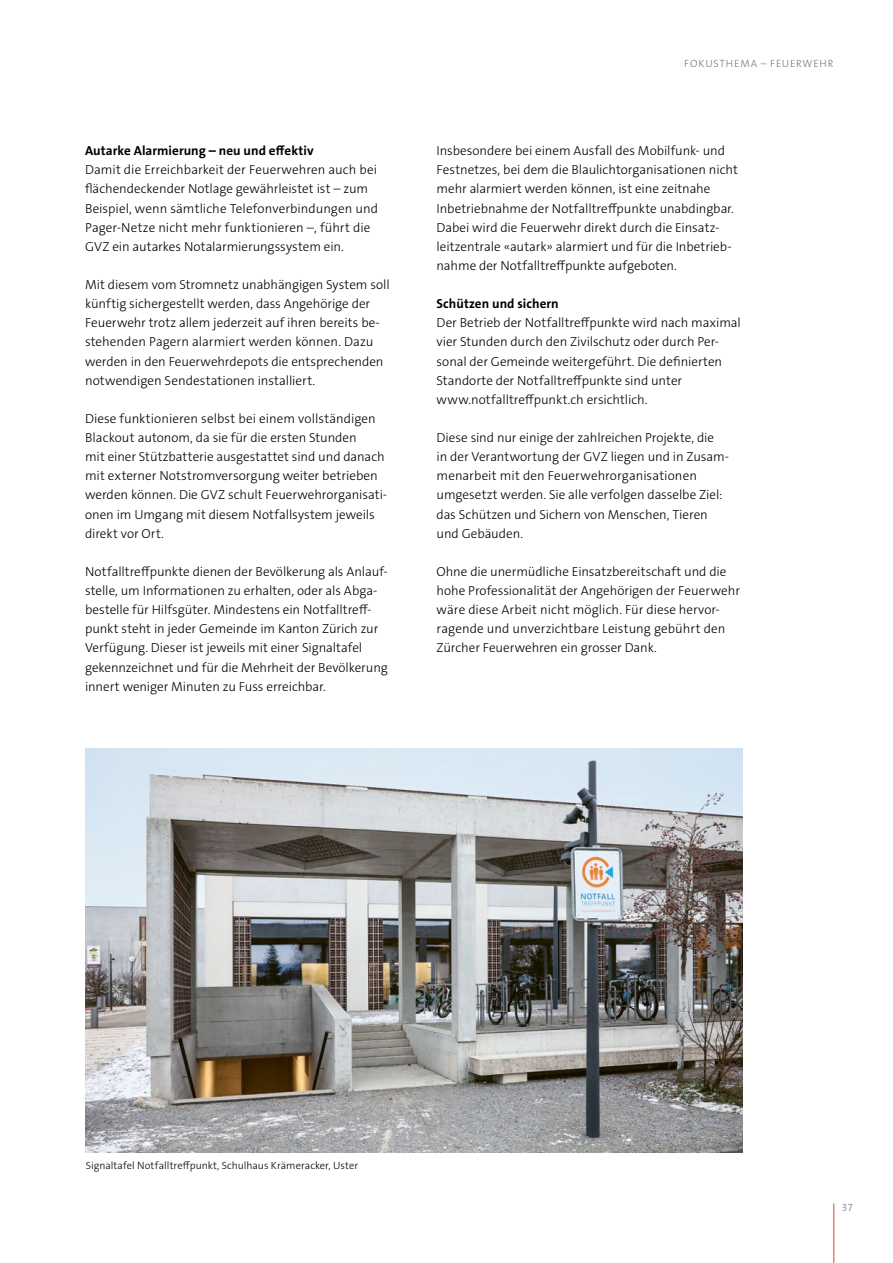
<style>
.page{position:relative;width:893px;height:1263px;background:#fff}
.page>*{position:absolute;margin:0;border:0;box-sizing:border-box;transform-origin:0 0}
.t1{font:13.2px/19px "The Sans LP3 Lig";letter-spacing:-.005em;color:#000}
.t2{font:13.2px "The Sans LP7 Bld";letter-spacing:.005em;color:#000}
.t3{font:10.5px "The Sans LP3 Lig";letter-spacing:.005em;color:#000}
.t4{font:10.5px "The Sans LP3 Lig";letter-spacing:.08em;color:#767a78}
</style>
<div class="page">
<hr style="left:833px;top:1203px;width:1px;height:60px;background:#e63d33">
<img style="left:86px;top:748px;width:657px;height:404px">
<p class="t2" style="left:85px;top:142px;width:230px">Autarke Alarmierung – neu und effektiv</p>
<p class="t1" style="left:85px;top:160px;width:294px">Damit die Erreichbarkeit der Feuerwehren auch bei flächendeckender Notlage gewährleistet ist – zum Beispiel, wenn sämtliche Telefonverbindungen und Pager-Netze nicht mehr funktionieren –, führt die GVZ ein autarkes Notalarmierungssystem ein.</p>
<p class="t1" style="left:85px;top:275px;width:306px">Mit diesem vom Stromnetz unabhängigen System soll künftig sichergestellt werden, dass Angehörige der Feuerwehr trotz allem jederzeit auf ihren bereits be&shy;stehenden Pagern alarmiert werden können. Dazu werden in den Feuerwehrdepots die entsprechenden notwendigen Sendestationen installiert.</p>
<p class="t1" style="left:85px;top:409px;width:304px">Diese funk tionieren selbst bei einem vollständigen Blackout autonom, da sie für die ersten Stunden<br>mit einer Stützbatterie ausgestattet sind und danach mit externer Notstromversorgung weiter betrieben werden können. Die GVZ schult Feuerwehrorganisati&shy;onen im Umgang mit diesem Notfallsystem jeweils direkt vor Ort.</p>
<p class="t1" style="left:85px;top:562px;width:304px">Notfalltreffpunkte dienen der Bevölkerung als Anlauf&shy;stelle, um Informationen zu erhalten, oder als Abga&shy;bestelle für Hilfsgüter. Mindestens ein Notfalltreff&shy;punkt steht in jeder Gemeinde im Kanton Zürich zur Verfügung. Dieser ist jeweils mit einer Signaltafel gekennzeichnet und für die Mehrheit der Bevölkerung innert weniger Minuten zu Fuss erreichbar.</p>
<p class="t4" style="left:684px;top:56px;width:151px">FOKUSTHEMA – FEUERWEHR</p>
<p class="t1" style="left:437px;top:141px;width:303px">Insbesondere bei einem Ausfall des Mobilfunk- und Festnetzes, bei dem die Blaulichtorganisationen nicht mehr alarmiert werden können, ist eine zeitnahe Inbetriebnahme der Notfalltreffpunkte unabdingbar.<br>Dabei wird die Feuerwehr direkt durch die Einsatz&shy;leitzentrale «autark» alarmiert und für die Inbetrieb&shy;nahme der Notfalltreffpunkte aufgeboten.</p>
<p class="t2" style="left:437px;top:295px;width:124px">Schützen und sichern</p>
<p class="t1" style="left:437px;top:313px;width:306px">Der Betrieb der Notfalltreffpunkte wird nach maximal vier Stunden durch den Zivilschutz oder durch Per&shy;sonal der Gemeinde weitergeführt. Die definierten Standorte der Notfalltreffpunkte sind unter www.notfalltreffpunkt.ch ersichtlich.</p>
<p class="t1" style="left:437px;top:428px;width:294px">Diese sind nur einige der zahlreichen Projekte, die<br>in der Verantwortung der GVZ liegen und in Zusam&shy;menarbeit mit den Feuerwehrorganisationen umgesetzt werden. Sie alle verfolgen dasselbe Ziel: das Schützen und Sichern von Menschen, Tieren und Gebäuden.</p>
<p class="t1" style="left:437px;top:562px;width:305px">Ohne die unermüdliche Einsatzbereitschaft und die hohe Professionalität der Angehörigen der Feuerwehr wäre diese Arbeit nicht möglich. Für diese hervor&shy;ragende und unverzichtbare Leistung gebührt den Zürcher Feuerwehren ein grosser Dank.</p>
<p class="t3" style="left:86px;top:1158px;width:274px">Signaltafel Notfalltreffpunkt, Schulhaus Krämeracker, Uster</p>
<p class="t4" style="left:842px;top:1200px;width:12px">37</p>
</div>
